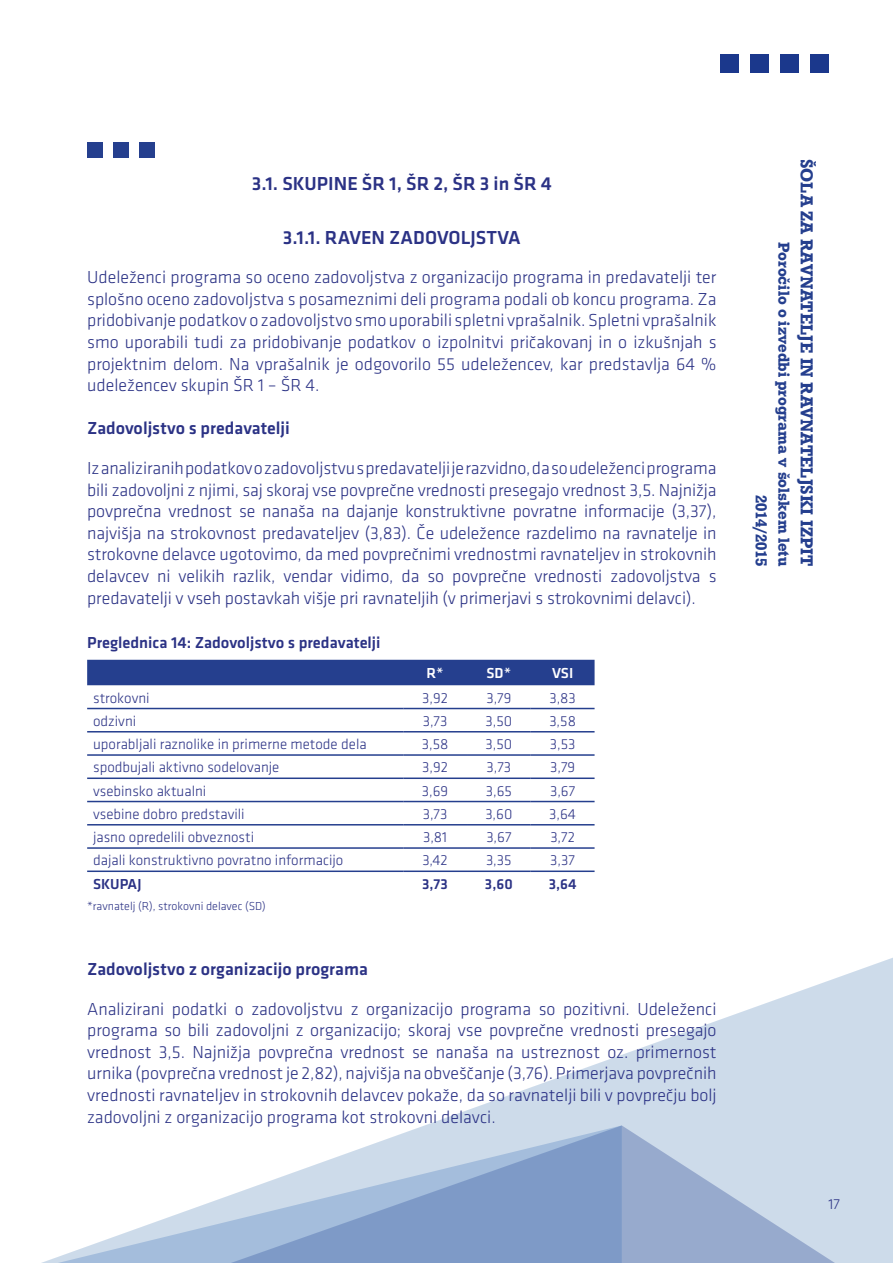
<style>
.page{position:relative;width:893px;height:1263px;background:#fff}
.page>*{position:absolute;margin:0;border:0;box-sizing:border-box;transform-origin:0 0}
.t1{font:500 19.5px "Klavika";color:#2b3285}
.t2{font:300 18px/21.6px "Klavika";color:#2b3285;text-align:justify}
.t3{font:500 18px "Klavika";color:#2b3285}
.t4{font:500 18px "Roctus TEE";color:#253f8e}
.t5{font:500 16.5px/22.5px "Roctus TEE";color:#253f8e;text-align:right}
.t6{font:500 16.5px "Klavika";color:#2b3285}
.t7{font:300 15px "Klavika";color:#2b3285}
.t8{font:500 15px "Klavika";color:#2b3285}
.t9{font:500 15px "Klavika";color:#fff}
.t10{font:300 12px "Klavika";color:#2b3285}
</style>
<div class="page">
<svg style="left:427px;top:958px;width:466px;height:305px;fill:#cddbea"></svg>
<svg style="left:622px;top:1125px;width:233px;height:138px;background:#b4c4dc"></svg>
<svg style="left:41px;top:1125px;width:581px;height:138px"></svg>
<div style="left:720px;top:54px;width:19px;height:19px;background:#1b388c"></div>
<div style="left:750px;top:54px;width:18px;height:19px;background:#1b388c"></div>
<div style="left:810px;top:54px;width:18px;height:19px;background:#1b388c"></div>
<div style="left:780px;top:54px;width:18px;height:19px;background:#1b388c"></div>
<div style="left:88px;top:142px;width:15px;height:16px;background:#253f8e"></div>
<div style="left:113px;top:142px;width:16px;height:16px;background:#253f8e"></div>
<div style="left:140px;top:142px;width:15px;height:16px;background:#253f8e"></div>
<div style="left:87px;top:660px;width:508px;height:25px;background:#253f8e"></div>
<hr style="left:87px;top:708px;width:316px;height:1px;background:#253f8e">
<hr style="left:403px;top:708px;width:64px;height:1px;background:#253f8e">
<hr style="left:467px;top:708px;width:64px;height:1px;background:#253f8e">
<hr style="left:531px;top:708px;width:64px;height:1px;background:#253f8e">
<hr style="left:87px;top:731px;width:316px;height:1px;background:#253f8e">
<hr style="left:403px;top:731px;width:64px;height:1px;background:#253f8e">
<hr style="left:467px;top:731px;width:64px;height:1px;background:#253f8e">
<hr style="left:531px;top:731px;width:64px;height:1px;background:#253f8e">
<hr style="left:87px;top:754px;width:316px;height:2px;background:#253f8e">
<hr style="left:403px;top:754px;width:64px;height:2px;background:#253f8e">
<hr style="left:467px;top:754px;width:64px;height:2px;background:#253f8e">
<hr style="left:531px;top:754px;width:64px;height:2px;background:#253f8e">
<hr style="left:87px;top:777px;width:316px;height:2px;background:#253f8e">
<hr style="left:403px;top:777px;width:64px;height:2px;background:#253f8e">
<hr style="left:467px;top:777px;width:64px;height:2px;background:#253f8e">
<hr style="left:531px;top:777px;width:64px;height:2px;background:#253f8e">
<hr style="left:87px;top:801px;width:316px;height:1px;background:#253f8e">
<hr style="left:403px;top:801px;width:64px;height:1px;background:#253f8e">
<hr style="left:467px;top:801px;width:64px;height:1px;background:#253f8e">
<hr style="left:531px;top:801px;width:64px;height:1px;background:#253f8e">
<hr style="left:87px;top:824px;width:316px;height:1px;background:#253f8e">
<hr style="left:403px;top:824px;width:64px;height:1px;background:#253f8e">
<hr style="left:467px;top:824px;width:64px;height:1px;background:#253f8e">
<hr style="left:531px;top:824px;width:64px;height:1px;background:#253f8e">
<hr style="left:87px;top:847px;width:316px;height:2px;background:#253f8e">
<hr style="left:403px;top:847px;width:64px;height:2px;background:#253f8e">
<hr style="left:467px;top:847px;width:64px;height:2px;background:#253f8e">
<hr style="left:531px;top:847px;width:64px;height:2px;background:#253f8e">
<hr style="left:87px;top:870px;width:316px;height:2px;background:#253f8e">
<hr style="left:403px;top:870px;width:64px;height:2px;background:#253f8e">
<hr style="left:467px;top:870px;width:64px;height:2px;background:#253f8e">
<hr style="left:531px;top:870px;width:64px;height:2px;background:#253f8e">
<p class="t1" style="left:252px;top:170px;width:301px">3.1. SKUPINE ŠR 1, ŠR 2, ŠR 3 in ŠR 4</p>
<p class="t1" style="left:283px;top:224px;width:239px">3.1.1. RAVEN ZADOVOLJSTVA</p>
<p class="t2" style="left:87px;top:266px;width:631px">Udeleženci programa so oceno zadovoljstva z organizacijo programa in predavatelji ter splošno oceno zadovoljstva s posameznimi deli programa podali ob koncu programa. Za pridobivanje podatkov o zadovoljstvo smo uporabili spletni vprašalnik. Spletni vprašalnik smo uporabili tudi za pridobivanje podatkov o izpolnitvi pričakovanj in o izkušnjah s projektnim delom. Na vprašalnik je odgovorilo 55 udeležencev, kar predstavlja 64 % udeležencev skupin ŠR 1 – ŠR 4.</p>
<p class="t3" style="left:87px;top:416px;width:204px">Zadovoljstvo s predavatelji</p>
<p class="t2" style="left:87px;top:457px;width:631px">Iz analiziranih podatkov o zadovoljstvu s predavatelji je razvidno, da so udeleženci programa bili zadovoljni z njimi, saj skoraj vse povprečne vrednosti presegajo vrednost 3,5. Najnižja povprečna vrednost se nanaša na dajanje konstruktivne povratne informacije (3,37), najvišja na strokovnost predavateljev (3,83). Če udeležence razdelimo na ravnatelje in strokovne delavce ugotovimo, da med povprečnimi vrednostmi ravnateljev in strokovnih delavcev ni velikih razlik, vendar vidimo, da so povprečne vrednosti zadovoljstva s predavatelji v vseh postavkah višje pri ravnateljih (v primerjavi s strokovnimi delavci).</p>
<p class="t6" style="left:87px;top:631px;width:295px">Preglednica 14: Zadovoljstvo s predavatelji</p>
<p class="t9" style="left:426px;top:663px;width:19px">R*</p>
<p class="t9" style="left:487px;top:663px;width:26px">SD*</p>
<p class="t9" style="left:552px;top:663px;width:23px">VSI</p>
<p class="t7" style="left:93px;top:688px;width:58px">strokovni</p>
<p class="t7" style="left:422px;top:688px;width:27px">3,92</p>
<p class="t7" style="left:486px;top:688px;width:26px">3,79</p>
<p class="t7" style="left:549px;top:688px;width:28px">3,83</p>
<p class="t7" style="left:93px;top:712px;width:45px">odzivni</p>
<p class="t7" style="left:423px;top:712px;width:26px">3,73</p>
<p class="t7" style="left:485px;top:712px;width:28px">3,50</p>
<p class="t7" style="left:549px;top:712px;width:28px">3,58</p>
<p class="t7" style="left:93px;top:735px;width:275px">uporabljali raznolike in primerne metode dela</p>
<p class="t7" style="left:422px;top:735px;width:28px">3,58</p>
<p class="t7" style="left:485px;top:735px;width:28px">3,50</p>
<p class="t7" style="left:550px;top:735px;width:27px">3,53</p>
<p class="t7" style="left:93px;top:758px;width:188px">spodbujali aktivno sodelovanje</p>
<p class="t7" style="left:422px;top:758px;width:27px">3,92</p>
<p class="t7" style="left:487px;top:758px;width:26px">3,73</p>
<p class="t7" style="left:550px;top:758px;width:26px">3,79</p>
<p class="t7" style="left:93px;top:781px;width:115px">vsebinsko aktualni</p>
<p class="t7" style="left:422px;top:781px;width:28px">3,69</p>
<p class="t7" style="left:486px;top:781px;width:28px">3,65</p>
<p class="t7" style="left:550px;top:781px;width:27px">3,67</p>
<p class="t7" style="left:93px;top:805px;width:153px">vsebine dobro predstavili</p>
<p class="t7" style="left:423px;top:805px;width:26px">3,73</p>
<p class="t7" style="left:485px;top:805px;width:29px">3,60</p>
<p class="t7" style="left:549px;top:805px;width:28px">3,64</p>
<p class="t7" style="left:93px;top:828px;width:162px">jasno opredelili obveznosti</p>
<p class="t7" style="left:423px;top:828px;width:25px">3,81</p>
<p class="t7" style="left:486px;top:828px;width:27px">3,67</p>
<p class="t7" style="left:550px;top:828px;width:26px">3,72</p>
<p class="t7" style="left:93px;top:851px;width:252px">dajali konstruktivno povratno informacijo</p>
<p class="t7" style="left:422px;top:851px;width:27px">3,42</p>
<p class="t7" style="left:486px;top:851px;width:27px">3,35</p>
<p class="t7" style="left:550px;top:851px;width:26px">3,37</p>
<p class="t8" style="left:93px;top:873px;width:50px">SKUPAJ</p>
<p class="t8" style="left:422px;top:873px;width:27px">3,73</p>
<p class="t8" style="left:485px;top:873px;width:29px">3,60</p>
<p class="t8" style="left:549px;top:873px;width:29px">3,64</p>
<p class="t10" style="left:87px;top:899px;width:180px">*ravnatelj (R), strokovni delavec (SD)</p>
<p class="t3" style="left:87px;top:957px;width:282px">Zadovoljstvo z organizacijo programa</p>
<p class="t2" style="left:87px;top:997px;width:631px">Analizirani podatki o zadovoljstvu z organizacijo programa so pozitivni. Udeleženci programa so bili zadovoljni z organizacijo; skoraj vse povprečne vrednosti presegajo vrednost 3,5. Najnižja povprečna vrednost se nanaša na ustreznost oz. primernost urnika (povprečna vrednost je 2,82), najvišja na obveščanje (3,76). Primerjava povprečnih vrednosti ravnateljev in strokovnih delavcev pokaže, da so ravnatelji bili v povprečju bolj zadovoljni z organizacijo programa kot strokovni delavci.</p>
<p class="t4" style="left:817px;top:159px;width:409px;rotate:90deg">ŠOLA ZA RAVNATELJE IN RAVNATELJSKI IZPIT</p>
<p class="t5" style="left:795px;top:242px;width:326px;rotate:90deg">Poročilo o izvedbi programa v šolskem letu<br>2014/2015</p>
<p class="t7" style="left:828px;top:1195px;width:13px">17</p>
</div>
